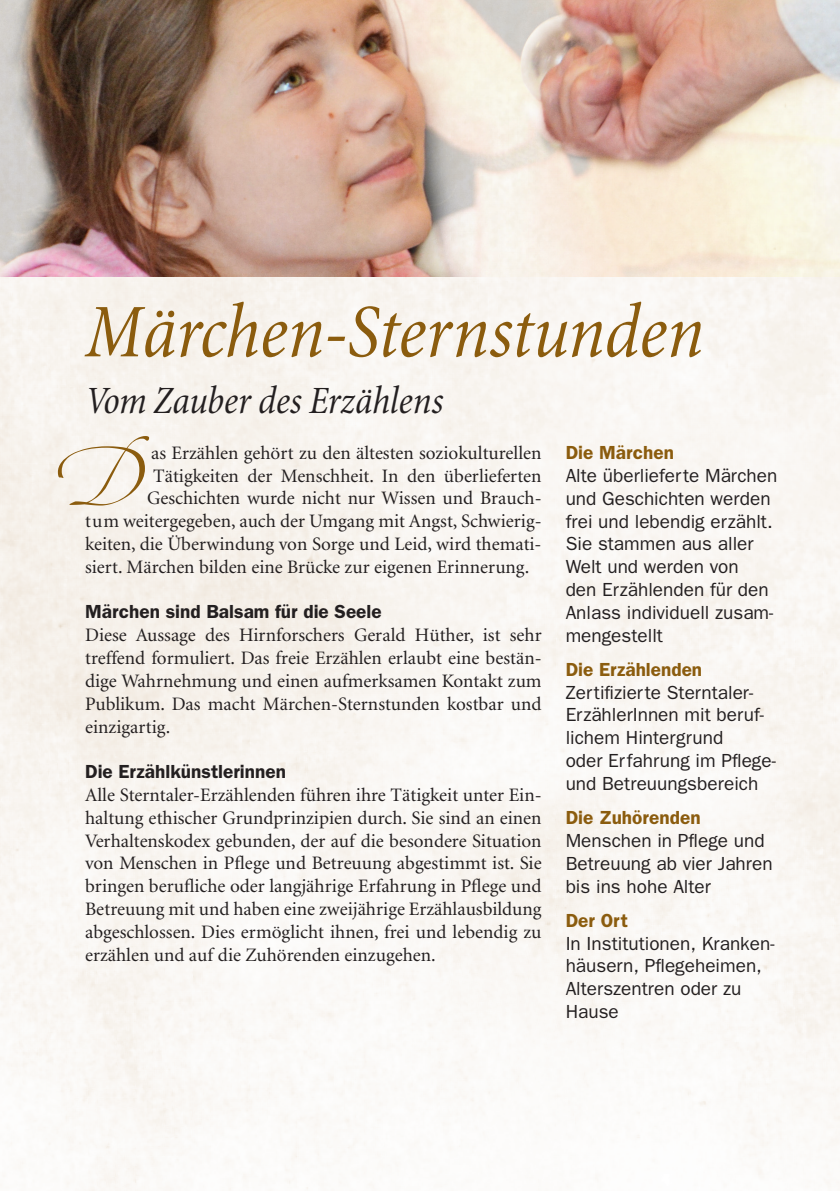
<style>
.page{position:relative;width:840px;height:1191px;background:#fff}
.page>*{position:absolute;margin:0;border:0;box-sizing:border-box;transform-origin:0 0}
.t1{font:italic condensed 77px "Minion";letter-spacing:-.005em;color:#8b5c0e}
.t2{font:italic condensed 39.2px "Minion";letter-spacing:-.005em;color:#231f20}
.t3{font:19px/22.8px "Minion";color:#231f20;text-align:justify}
.t4{font:19px/22.8px "Franklin Gothic";color:#231f20}
.t5{font:600 19px "Franklin Gothic";color:#231f20}
.t6{font:600 19px "Franklin Gothic";color:#8b5c0e}
</style>
<div class="page">
<img style="left:0;top:276px;width:839px;height:915px">
<img style="left:0;top:0;width:839px;height:276px">
<svg style="left:58px;top:436px;width:91px;height:69px"></svg>
<h1 class="t1" style="left:85px;top:292px;width:619px">Märchen-Sternstunden</h1>
<h2 class="t2" style="left:85px;top:380px;width:359px">Vom Zauber des Erzählens</h2>
<p class="t3" style="left:151px;top:442px;width:391px">as Erzählen gehört zu den ältesten soziokulturellen</p>
<p class="t3" style="left:153px;top:465px;width:390px">Tätigkeiten der Menschheit. In den überlieferten</p>
<p class="t3" style="left:147px;top:487px;width:396px">Geschichten wurde nicht nur Wissen und Brauch-</p>
<p class="t3" style="left:85px;top:510px;width:458px">tum weitergegeben, auch der Umgang mit Angst, Schwierig-</p>
<p class="t3" style="left:85px;top:533px;width:457px">keiten, die Überwindung von Sorge und Leid, wird themati-</p>
<p class="t3" style="left:85px;top:556px;width:445px">siert. Märchen bilden eine Brücke zur eigenen Erinnerung.</p>
<p class="t5" style="left:85px;top:601px;width:298px">Märchen sind Balsam für die Seele</p>
<p class="t3" style="left:85px;top:624px;width:458px">Diese Aussage des Hirnforschers Gerald Hüther, ist sehr treffend formuliert. Das freie Erzählen erlaubt eine bestän&shy;dige Wahrnehmung und einen aufmerksamen Kontakt zum Publikum. Das macht Märchen-Sternstunden kostbar und einzigartig.</p>
<p class="t5" style="left:85px;top:760px;width:202px">Die Erzählkünstlerinnen</p>
<p class="t3" style="left:85px;top:784px;width:458px">Alle Sterntaler-Erzählenden führen ihre Tätigkeit unter Ein&shy;haltung ethischer Grundprinzipien durch. Sie sind an einen Verhaltenskodex gebunden, der auf die besondere Situation von Menschen in Pflege und Betreuung abgestimmt ist. Sie bringen berufliche oder langjährige Erfahrung in Pflege und Betreuung mit und haben eine zweijährige Erzählausbildung abgeschlossen. Dies ermöglicht ihnen, frei und lebendig zu erzählen und auf die Zuhörenden einzugehen.</p>
<p class="t6" style="left:565px;top:441px;width:110px">Die Märchen</p>
<p class="t4" style="left:565px;top:464px;width:213px">Alte überlieferte Märchen und Geschichten werden frei und lebendig erzählt.<br>Sie stammen aus aller<br>Welt und werden von<br>den Erzählenden für den<br>Anlass individuell zusam&shy;mengestellt</p>
<p class="t6" style="left:565px;top:658px;width:138px">Die Erzählenden</p>
<p class="t4" style="left:565px;top:680px;width:212px">Zertifizierte Sterntaler-<br>ErzählerInnen mit beruf&shy;lichem Hintergrund<br>oder Erfahrung im Pflege&shy;und Betreuungsbereich</p>
<p class="t6" style="left:565px;top:806px;width:136px">Die Zuhörenden</p>
<p class="t4" style="left:565px;top:828px;width:208px">Menschen in Pflege und<br>Betreuung ab vier Jahren bis ins hohe Alter</p>
<p class="t6" style="left:565px;top:909px;width:64px">Der Ort</p>
<p class="t4" style="left:565px;top:931px;width:210px">In Institutionen, Kranken&shy;häusern, Pflegeheimen,<br>Alterszentren oder zu<br>Hause</p>
</div>
